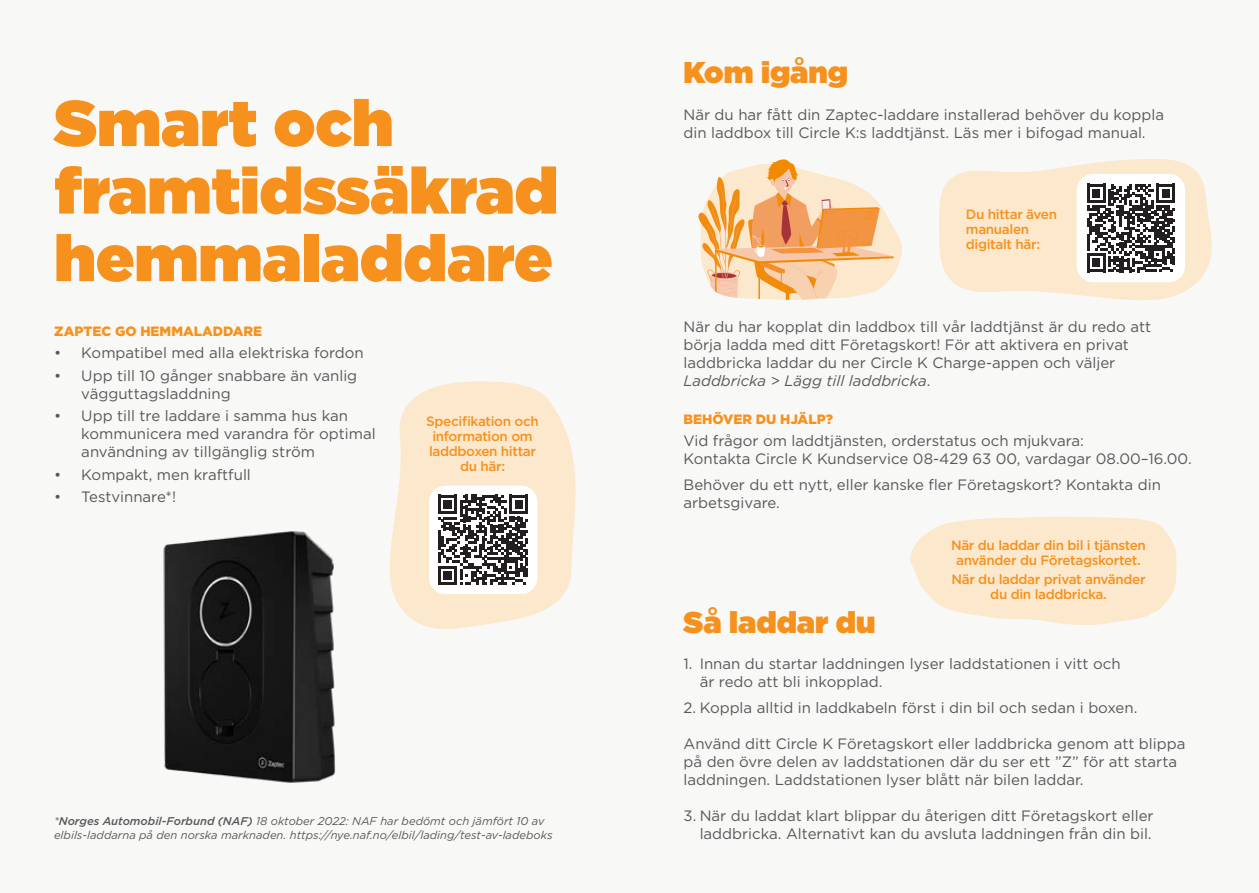
<style>
.page{position:relative;width:1259px;height:893px;background:#f8f8f6}
.page>*{position:absolute;margin:0;border:0;box-sizing:border-box;transform-origin:0 0}
.t1{font:900 64.5px/67.5px "Gotham";color:#f6911e}
.t2{font:900 30px "Gotham";color:#f6911e}
.t3{font:15px/18px "Gotham";color:#57585a}
.t4{font:500 13.5px/15px "Gotham";letter-spacing:-.025em;color:#f6911e;text-align:center}
.t5{font:900 13.5px "Gotham";color:#f6911e}
.t6{font:italic 11.25px/13.5px "Gotham";color:#57585a}
.s1{font-weight:500}
.s2{font-style:italic}
</style>
<div class="page">
<svg style="left:390px;top:381px;width:186px;height:248px;fill:#fce8cc"></svg>
<div style="left:429px;top:486px;width:108px;height:108px;background:#fff;border-radius:16px"></div>
<svg style="left:438px;top:495px;width:90px;height:90px"></svg>
<svg style="left:939px;top:159px;width:273px;height:141px"></svg>
<svg style="left:698px;top:159px;width:204px;height:141px"></svg>
<img style="left:163px;top:531px;width:173px;height:252px">
<svg style="left:910px;top:517px;width:266px;height:108px;background:#fbead2"></svg>
<h1 class="t1" style="left:54px;top:88px;width:505px">Smart och framtidssäkrad hemmaladdare</h1>
<p class="t5" style="left:54px;top:322px;width:209px">ZAPTEC GO HEMMALADDARE</p>
<p class="t3" style="left:54px;top:344px;width:311px">• Kompatibel med alla elektriska fordon</p>
<p class="t3" style="left:81px;top:366px;width:277px;text-indent:-27px">• Upp till 10 gånger snabbare än vanlig vägguttagsladdning</p>
<p class="t3" style="left:81px;top:407px;width:296px;text-indent:-27px">• Upp till tre laddare i samma hus kan kommunicera med varandra för optimal användning av tillgänglig ström</p>
<p class="t3" style="left:54px;top:465px;width:198px">• Kompakt, men kraftfull</p>
<p class="t3" style="left:54px;top:488px;width:123px">• Testvinnare*!</p>
<p class="t4" style="left:426px;top:413px;width:114px">Specifikation och information om laddboxen hittar du här:</p>
<p class="t6" style="left:54px;top:814px;width:500px">*<span class="s1">Norges Automobil-Forbund (NAF)</span> 18 oktober 2022: NAF har bedömt och jämfört 10 av elbils-laddarna på den norska marknaden. https://nye.naf.no/elbil/lading/test-av-ladeboks</p>
<h2 class="t2" style="left:683px;top:50px;width:166px">Kom igång</h2>
<p class="t3" style="left:683px;top:105px;width:482px">När du har fått din Zaptec-laddare installerad behöver du koppla din laddbox till Circle K:s laddtjänst. Läs mer i bifogad manual.</p>
<p class="t4" style="left:966px;top:207px;width:93px;text-align:left">Du hittar även manualen digitalt här:</p>
<p class="t3" style="left:683px;top:318px;width:469px">När du har kopplat din laddbox till vår laddtjänst är du redo att börja ladda med ditt Företagskort! För att aktivera en privat laddbricka laddar du ner Circle K Charge-appen och väljer <span class="s2">Laddbricka</span> &gt; <span class="s2">Lägg till laddbricka</span>.</p>
<p class="t5" style="left:683px;top:409px;width:151px">BEHÖVER DU HJÄLP?</p>
<p class="t3" style="left:683px;top:431px;width:509px">Vid frågor om laddtjänsten, orderstatus och mjukvara:<br>Kontakta Circle K Kundservice 08-429 63 00, vardagar 08.00–16.00.</p>
<p class="t3" style="left:683px;top:475px;width:479px">Behöver du ett nytt, eller kanske fler Företagskort? Kontakta din arbetsgivare.</p>
<p class="t4" style="left:951px;top:537px;width:196px">När du laddar din bil i tjänsten använder du Företagskortet.</p>
<p class="t4" style="left:951px;top:572px;width:196px">När du laddar privat använder du din laddbricka.</p>
<h2 class="t2" style="left:683px;top:600px;width:193px">Så laddar du</h2>
<p class="t3" style="left:699px;top:655px;width:422px;text-indent:-16px">1. Innan du startar laddningen lyser laddstationen i vitt och är redo att bli inkopplad.</p>
<p class="t3" style="left:683px;top:698px;width:455px">2. Koppla alltid in laddkabeln först i din bil och sedan i boxen.</p>
<p class="t3" style="left:683px;top:734px;width:503px">Använd ditt Circle K Företagskort eller laddbricka genom att blippa på den övre delen av laddstationen där du ser ett ”Z” för att starta laddningen. Laddstationen lyser blått när bilen laddar.</p>
<p class="t3" style="left:683px;top:806px;width:471px;text-align:right">3. När du laddat klart blippar du återigen ditt Företagskort eller laddbricka. Alternativt kan du avsluta laddningen från din bil.</p>
</div>
